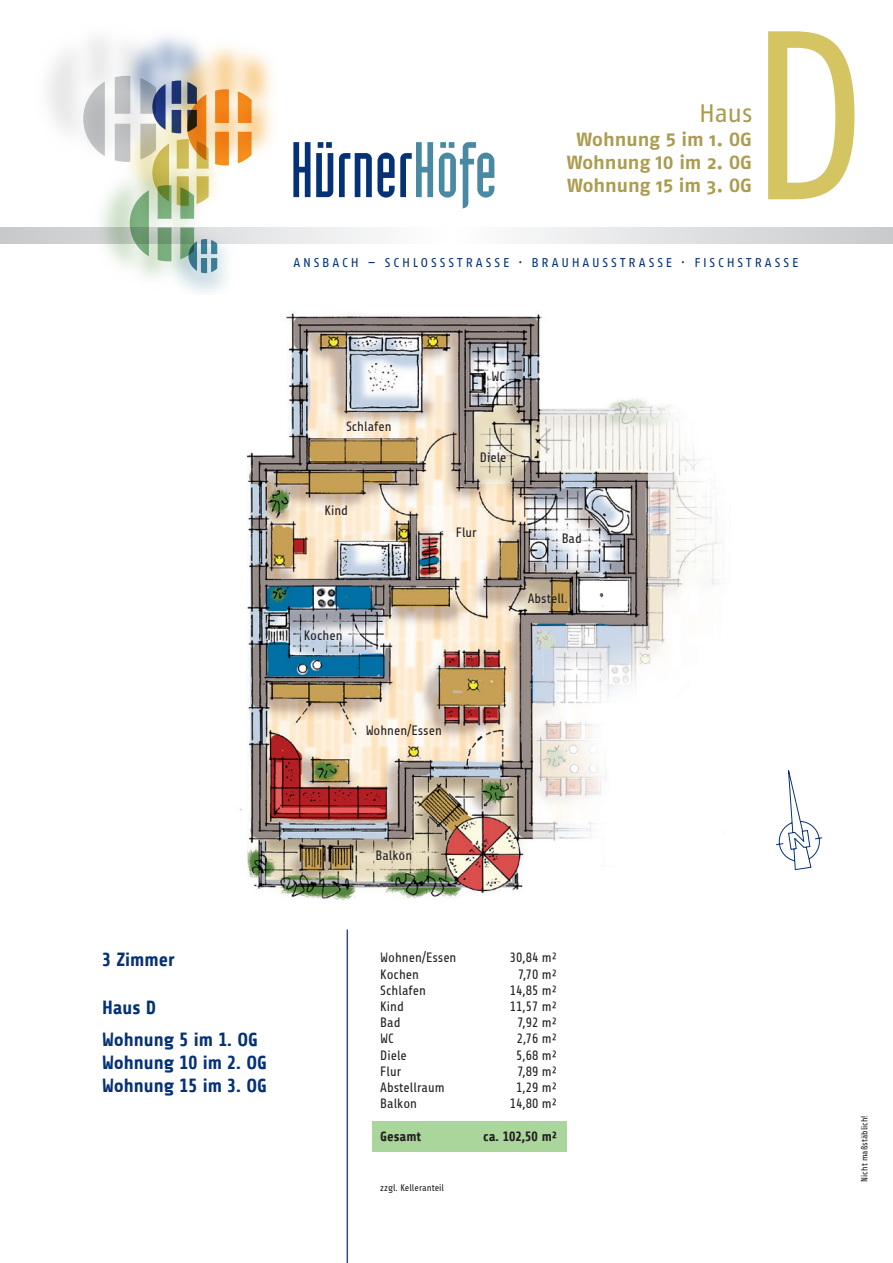
<style>
.page{position:relative;width:893px;height:1263px;background:#fff}
.page>*{position:absolute;margin:0;border:0;box-sizing:border-box;transform-origin:0 0}
.t1{font:condensed 240px "Fago OT";color:#d4c562}
.t2{font:25.35px "Fago OT";color:#ac9c4f}
.t3{font:700 19.05px/22.8px "Share";color:#053276}
.t4{font:700 19.05px/22.8px "Fago OT";color:#ac9c4f;text-align:center}
.t5{font:13.5px "Share";color:#231f20}
.t6{font:700 13.5px "Share";color:#231f20}
.t7{font:12.75px "Fago OT";letter-spacing:.225em;color:#053276}
.t8{font:9.6px "Share";color:#231f20}
.t9{font:9px "Share";color:#231f20}
</style>
<div class="page">
<svg style="left:0;top:227px;width:893px;height:16px"></svg>
<svg style="left:293px;top:142px;width:17px;height:55px"></svg>
<svg style="left:316px;top:142px;width:17px;height:55px"></svg>
<svg style="left:339px;top:142px;width:94px;height:56px"></svg>
<svg style="left:439px;top:142px;width:55px;height:66px"></svg>
<img style="left:34px;top:35px;width:244px;height:258px">
<svg style="left:83px;top:82px;width:22px;height:74px"></svg>
<svg style="left:238px;top:132px;width:14px;height:31px"></svg>
<svg style="left:238px;top:91px;width:14px;height:32px"></svg>
<svg style="left:115px;top:76px;width:114px;height:197px;background:#c5c4ab"></svg>
<img style="left:240px;top:313px;width:556px;height:587px">
<div style="left:372px;top:1121px;width:194px;height:31px;background:#aad59b"></div>
<hr style="left:347px;top:929px;width:1px;height:334px;background:#324c89">
<svg style="left:775px;top:761px;width:48px;height:109px"></svg>
<h2 class="t2" style="left:699px;top:98px;width:55px">Haus</h2>
<p class="t4" style="left:567px;top:128px;width:187px">Wohnung 5 im 1. OG<br>Wohnung 10 im 2. OG<br>Wohnung 15 im 3. OG</p>
<h1 class="t1" style="left:749px;top:-29px;width:119px">D</h1>
<p class="t7" style="left:293px;top:255px;width:506px">ANSBACH – SCHLOSSSTRASSE · BRAUHAUSSTRASSE · FISCHSTRASSE</p>
<p class="t5" style="left:346px;top:420px;width:47px">Schlafen</p>
<p class="t5" style="left:324px;top:503px;width:25px">Kind</p>
<p class="t5" style="left:304px;top:628px;width:40px">Kochen</p>
<p class="t5" style="left:492px;top:370px;width:15px">WC</p>
<p class="t5" style="left:480px;top:451px;width:28px">Diele</p>
<p class="t5" style="left:456px;top:525px;width:22px">Flur</p>
<p class="t5" style="left:562px;top:531px;width:22px">Bad</p>
<p class="t5" style="left:528px;top:591px;width:41px">Abstell.</p>
<p class="t5" style="left:366px;top:723px;width:78px">Wohnen/Essen</p>
<p class="t5" style="left:376px;top:848px;width:38px">Balkon</p>
<p class="t3" style="left:102px;top:948px;width:74px">3 Zimmer</p>
<p class="t5" style="left:380px;top:951px;width:78px">Wohnen/Essen</p>
<p class="t5" style="left:510px;top:951px;width:49px">30,84 m²</p>
<p class="t5" style="left:380px;top:967px;width:40px">Kochen</p>
<p class="t5" style="left:518px;top:967px;width:41px">7,70 m²</p>
<p class="t5" style="left:380px;top:983px;width:47px">Schlafen</p>
<p class="t5" style="left:510px;top:983px;width:49px">14,85 m²</p>
<p class="t5" style="left:380px;top:999px;width:25px">Kind</p>
<p class="t5" style="left:510px;top:999px;width:49px">11,57 m²</p>
<p class="t5" style="left:380px;top:1016px;width:22px">Bad</p>
<p class="t5" style="left:518px;top:1016px;width:41px">7,92 m²</p>
<p class="t5" style="left:380px;top:1032px;width:15px">WC</p>
<p class="t5" style="left:517px;top:1032px;width:42px">2,76 m²</p>
<p class="t5" style="left:380px;top:1048px;width:28px">Diele</p>
<p class="t5" style="left:516px;top:1048px;width:43px">5,68 m²</p>
<p class="t5" style="left:380px;top:1064px;width:22px">Flur</p>
<p class="t5" style="left:518px;top:1064px;width:41px">7,89 m²</p>
<p class="t5" style="left:380px;top:1080px;width:66px">Abstellraum</p>
<p class="t5" style="left:516px;top:1080px;width:43px">1,29 m²</p>
<p class="t5" style="left:380px;top:1097px;width:38px">Balkon</p>
<p class="t5" style="left:510px;top:1097px;width:49px">14,80 m²</p>
<p class="t6" style="left:380px;top:1129px;width:42px">Gesamt</p>
<p class="t6" style="left:483px;top:1129px;width:76px">ca. 102,50 m²</p>
<p class="t3" style="left:102px;top:997px;width:56px">Haus D</p>
<p class="t3" style="left:102px;top:1028px;width:166px">Wohnung 5 im 1. OG<br>Wohnung 10 im 2. OG<br>Wohnung 15 im 3. OG</p>
<p class="t8" style="left:380px;top:1183px;width:65px">zzgl. Kelleranteil</p>
<p class="t9" style="left:860px;top:1182px;width:68px;rotate:-90deg">Nicht maßstäblich!</p>
</div>
